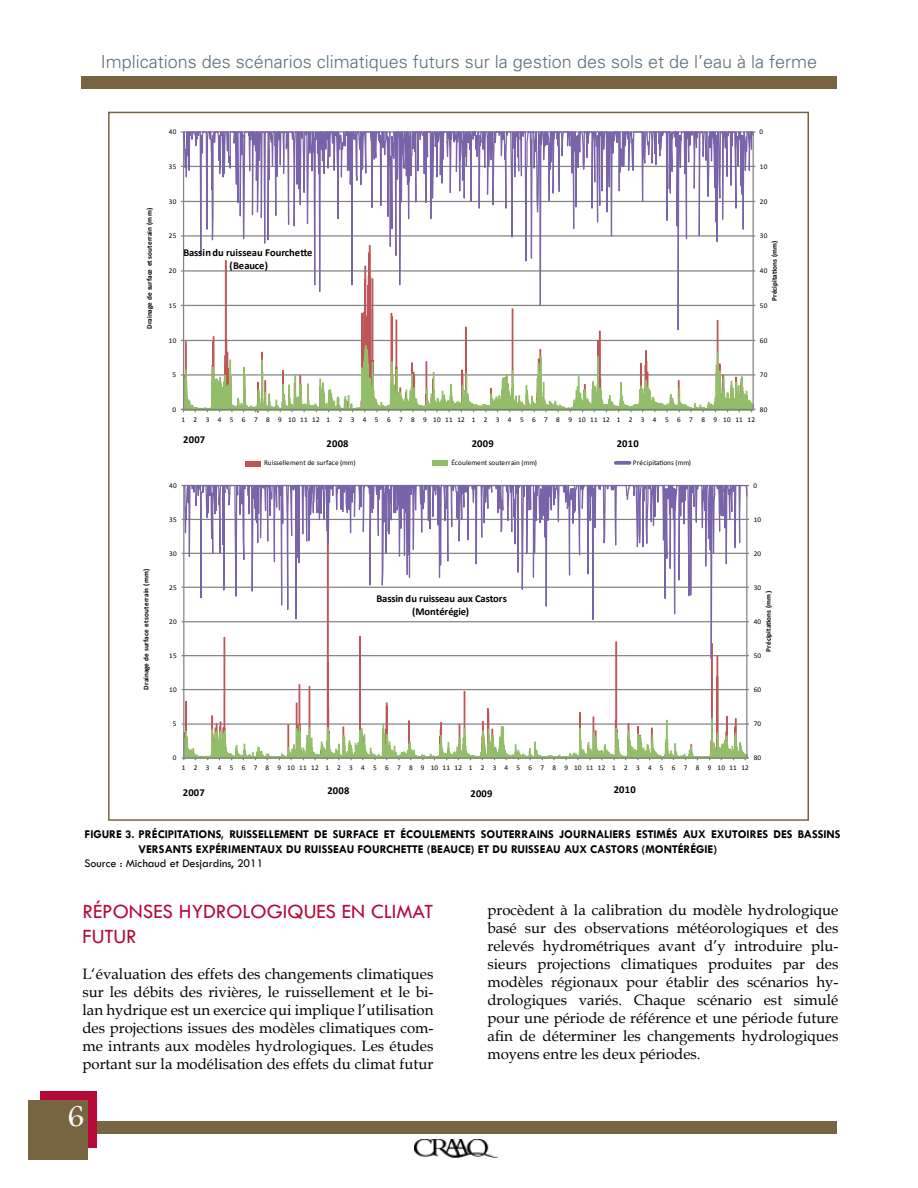
<style>
.page{position:relative;width:918px;height:1188px;background:#fff}
.page>*{position:absolute;margin:0;border:0;box-sizing:border-box;transform-origin:0 0}
.t1{font:31.5px "Footlight MT Light";color:#fff}
.t2{font:21px/25.2px "Tw Cen";color:#b50938}
.t3{font:300 18px "Univers";color:#5c6f7c}
.t4{font:15px/18px "Book Antiqua";color:#000;text-align:justify}
.t5{font:700 12px/14.4px "Tw Cen";color:#000}
.t6{font:12px "Tw Cen";color:#000}
.t7{font:700 10.5px/12.8px "Calibri";color:#000;text-align:center}
.t8{font:700 7.2px "Calibri";color:#000}
.t9{font:7.2px "Calibri";letter-spacing:.04em;color:#000}
.t10{font:7.2px "Calibri";letter-spacing:1.145em;color:#000}
.t11{font:7.2px "Calibri";letter-spacing:1.165em;color:#000}
.t12{font:7.2px "Calibri";letter-spacing:.01em;color:#000}
.t13{font:7.2px "Calibri";color:#000}
</style>
<div class="page">
<div style="left:81px;top:76px;width:756px;height:13px;background:#776441"></div>
<div style="left:81px;top:1122px;width:756px;height:12px;background:#776441"></div>
<img style="left:415px;top:1140px;width:82px;height:17px">
<div style="left:40px;top:1091px;width:57px;height:57px;background:#b50938"></div>
<div style="left:28px;top:1100px;width:60px;height:60px;background:#776441"></div>
<svg style="left:181px;top:111px;width:574px;height:649px"></svg>
<div style="left:433px;top:460px;width:15px;height:5px;background:#92be69"></div>
<svg style="left:616px;top:461px;width:14px;height:4px"></svg>
<div style="left:246px;top:461px;width:15px;height:5px;background:#bd5656"></div>
<p class="t3" style="left:101px;top:51px;width:718px">Implications des scénarios climatiques futurs sur la gestion des sols et de l’eau à la ferme</p>
<p class="t8" style="left:145px;top:329px;width:122px;rotate:-90deg">Drainage de surface et souterrain (mm)</p>
<p class="t8" style="left:141px;top:690px;width:122px;rotate:-90deg">Drainage de surface et souterrain (mm)</p>
<p class="t9" style="left:169px;top:127px;width:9px">40</p>
<p class="t9" style="left:169px;top:162px;width:9px">35</p>
<p class="t9" style="left:169px;top:197px;width:9px">30</p>
<p class="t9" style="left:169px;top:231px;width:9px">25</p>
<p class="t9" style="left:169px;top:266px;width:9px">20</p>
<p class="t7" style="left:184px;top:246px;width:130px">Bassin du ruisseau Fourchette (Beauce)</p>
<p class="t9" style="left:169px;top:301px;width:9px">15</p>
<p class="t9" style="left:169px;top:336px;width:9px">10</p>
<p class="t9" style="left:172px;top:370px;width:5px">5</p>
<p class="t9" style="left:760px;top:127px;width:5px">0</p>
<p class="t9" style="left:760px;top:162px;width:9px">10</p>
<p class="t9" style="left:760px;top:197px;width:9px">20</p>
<p class="t9" style="left:760px;top:231px;width:9px">30</p>
<p class="t9" style="left:760px;top:266px;width:9px">40</p>
<p class="t9" style="left:760px;top:301px;width:9px">50</p>
<p class="t9" style="left:760px;top:336px;width:9px">60</p>
<p class="t9" style="left:760px;top:370px;width:9px">70</p>
<p class="t8" style="left:770px;top:301px;width:62px;rotate:-90deg">Précipitations (mm)</p>
<p class="t9" style="left:172px;top:405px;width:5px">0</p>
<p class="t9" style="left:760px;top:405px;width:9px">80</p>
<p class="t11" style="left:182px;top:415px;width:575px">123456789101112123456789101112123456789101112123456789101112</p>
<p class="t7" style="left:183px;top:434px;width:24px">2007</p>
<p class="t9" style="left:169px;top:481px;width:9px">40</p>
<p class="t9" style="left:169px;top:515px;width:9px">35</p>
<p class="t9" style="left:169px;top:549px;width:9px">30</p>
<p class="t9" style="left:169px;top:583px;width:9px">25</p>
<p class="t9" style="left:169px;top:617px;width:9px">20</p>
<p class="t9" style="left:169px;top:651px;width:9px">15</p>
<p class="t9" style="left:169px;top:685px;width:9px">10</p>
<p class="t9" style="left:173px;top:719px;width:5px">5</p>
<p class="t7" style="left:327px;top:438px;width:24px">2008</p>
<p class="t7" style="left:472px;top:438px;width:24px">2009</p>
<p class="t7" style="left:617px;top:437px;width:24px">2010</p>
<p class="t13" style="left:264px;top:458px;width:93px">Ruissellement de surface (mm)</p>
<p class="t12" style="left:452px;top:458px;width:87px">Écoulement souterrain (mm)</p>
<p class="t12" style="left:633px;top:458px;width:60px">Précipitations (mm)</p>
<p class="t7" style="left:376px;top:592px;width:132px">Bassin du ruisseau aux Castors (Montérégie)</p>
<p class="t9" style="left:753px;top:481px;width:5px">0</p>
<p class="t9" style="left:754px;top:515px;width:9px">10</p>
<p class="t9" style="left:754px;top:549px;width:9px">20</p>
<p class="t9" style="left:754px;top:583px;width:9px">30</p>
<p class="t9" style="left:754px;top:617px;width:9px">40</p>
<p class="t9" style="left:754px;top:651px;width:9px">50</p>
<p class="t9" style="left:754px;top:685px;width:9px">60</p>
<p class="t9" style="left:754px;top:719px;width:9px">70</p>
<p class="t8" style="left:764px;top:652px;width:62px;rotate:-90deg">Précipitations (mm)</p>
<p class="t9" style="left:173px;top:753px;width:5px">0</p>
<p class="t9" style="left:754px;top:753px;width:9px">80</p>
<p class="t10" style="left:182px;top:763px;width:568px">123456789101112123456789101112123456789101112123456789101112</p>
<p class="t7" style="left:183px;top:786px;width:24px">2007</p>
<p class="t7" style="left:327px;top:784px;width:24px">2008</p>
<p class="t7" style="left:614px;top:783px;width:24px">2010</p>
<p class="t7" style="left:471px;top:787px;width:24px">2009</p>
<p class="t5" style="left:139px;top:827px;width:704px;text-indent:-54px">FIGURE 3. PRÉCIPITATIONS, RUISSELLEMENT DE SURFACE ET ÉCOULEMENTS SOUTERRAINS JOURNALIERS ESTIMÉS AUX EXUTOIRES DES BASSINS<br>VERSANTS EXPÉRIMENTAUX DU RUISSEAU FOURCHETTE (BEAUCE) ET DU RUISSEAU AUX CASTORS (MONTÉRÉGIE)</p>
<p class="t6" style="left:85px;top:856px;width:180px">Source : Michaud et Desjardins, 2011</p>
<h2 class="t2" style="left:82px;top:899px;width:352px">RÉPONSES HYDROLOGIQUES EN CLIMAT<br>FUTUR</h2>
<p class="t4" style="left:82px;top:965px;width:353px">L‘évaluation des effets des changements climatiques sur les débits des rivières, le ruissellement et le bi&shy;lan hydrique est un exercice qui implique l’utilisation des projections issues des modèles climatiques com&shy;me intrants aux modèles hydrologiques. Les études portant sur la modélisation des effets du climat futur</p>
<h1 class="t1" style="left:67px;top:1098px;width:19px">6</h1>
<p class="t4" style="left:488px;top:900px;width:353px">procèdent à la calibration du modèle hydrologique basé sur des observations météorologiques et des relevés hydrométriques avant d’y introduire plu&shy;sieurs projections climatiques produites par des modèles régionaux pour établir des scénarios hy&shy;drologiques variés. Chaque scénario est simulé pour une période de référence et une période future afin de déterminer les changements hydrologiques moyens entre les deux périodes.</p>
</div>
